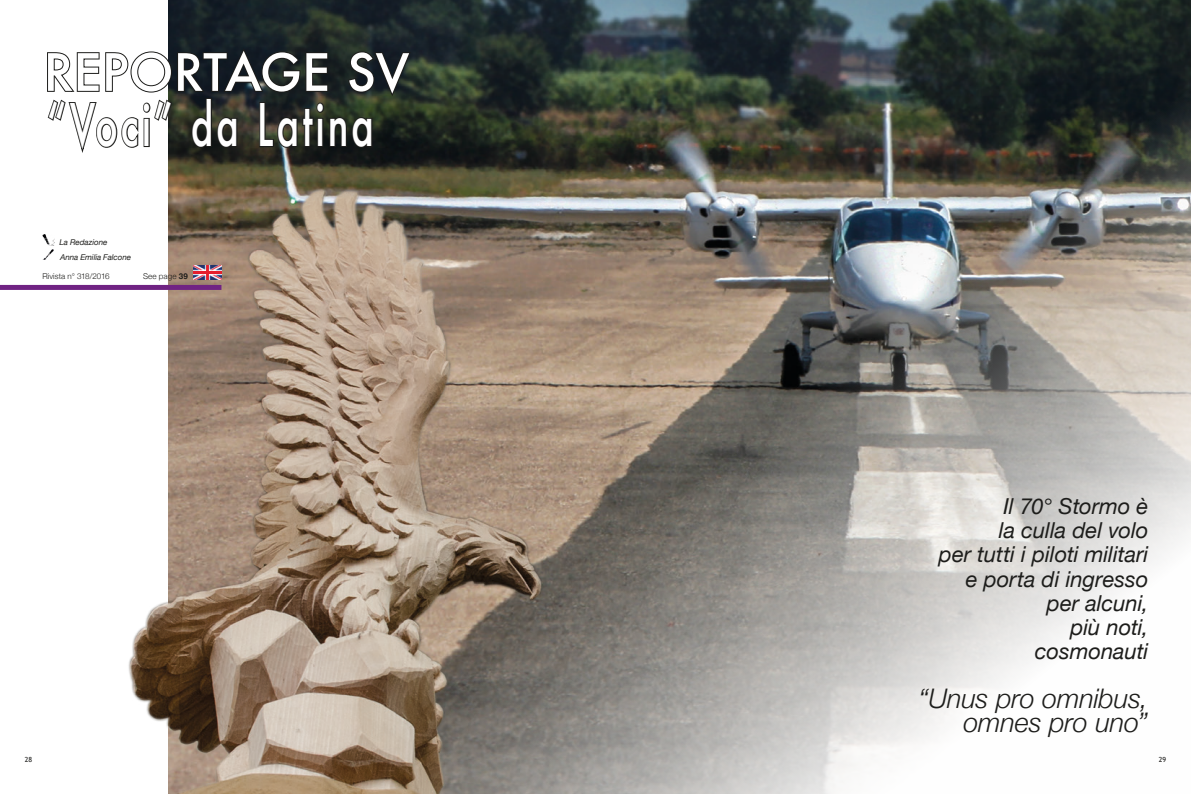
<style>
.page{position:relative;width:1191px;height:794px;background:#fff}
.page>*{position:absolute;margin:0;border:0;box-sizing:border-box;transform-origin:0 0}
.t1{font:500 57px "Futura";letter-spacing:.07em;color:#fff;scale:.67 1}
.t2{font:500 50px "Futura";letter-spacing:-.005em;color:#fff}
.t3{font:italic 300 27px/24px "Helvetica Neue";letter-spacing:-.01em;color:#1d1d1b;text-align:right}
.t4{font:italic 22px/24px "Helvetica Neue";letter-spacing:-.005em;color:#1d1d1b;text-align:right}
.t5{font:italic 8px/14.7px "Helvetica Neue";color:#1d1d1b}
.t6{font:300 8px "Helvetica Neue";letter-spacing:.015em;color:#1d1d1b}
.t7{font:7px "Trebuchet MS";color:#1d1d1b}
.s1{font-weight:700}
</style>
<div class="page">
<img style="left:169px;top:0;width:1022px;height:735px">
<img style="left:46px;top:40px;width:884px;height:754px">
<svg style="left:46px;top:46px;width:366px;height:111px"></svg>
<img style="left:193px;top:266px;width:29px;height:14px">
<div style="left:0;top:285px;width:221px;height:5px;background:#702383"></div>
<svg style="left:43px;top:234px;width:11px;height:26px"></svg>
<p class="t2" style="left:44px;top:38px;width:367px">REPORTAGE SV</p>
<p class="t1" style="left:47px;top:86px;width:490px">“Voci” da Latina</p>
<p class="t5" style="left:59px;top:236px;width:73px">La Redazione<br>Anna Emilia Falcone</p>
<p class="t6" style="left:42px;top:270px;width:69px">Rivista n° 318/2016</p>
<p class="t6" style="left:143px;top:270px;width:46px">See page <span class="s1">39</span></p>
<p class="t4" style="left:939px;top:496px;width:211px">Il 70° Stormo è<br>la culla del volo<br>per tutti i piloti militari e porta di ingresso per alcuni,<br>più noti,<br>cosmonauti</p>
<p class="t3" style="left:918px;top:685px;width:231px">“Unus pro omnibus, omnes pro uno”</p>
<p class="t7" style="left:25px;top:755px;width:9px">28</p>
<p class="t7" style="left:1159px;top:755px;width:9px">29</p>
</div>
